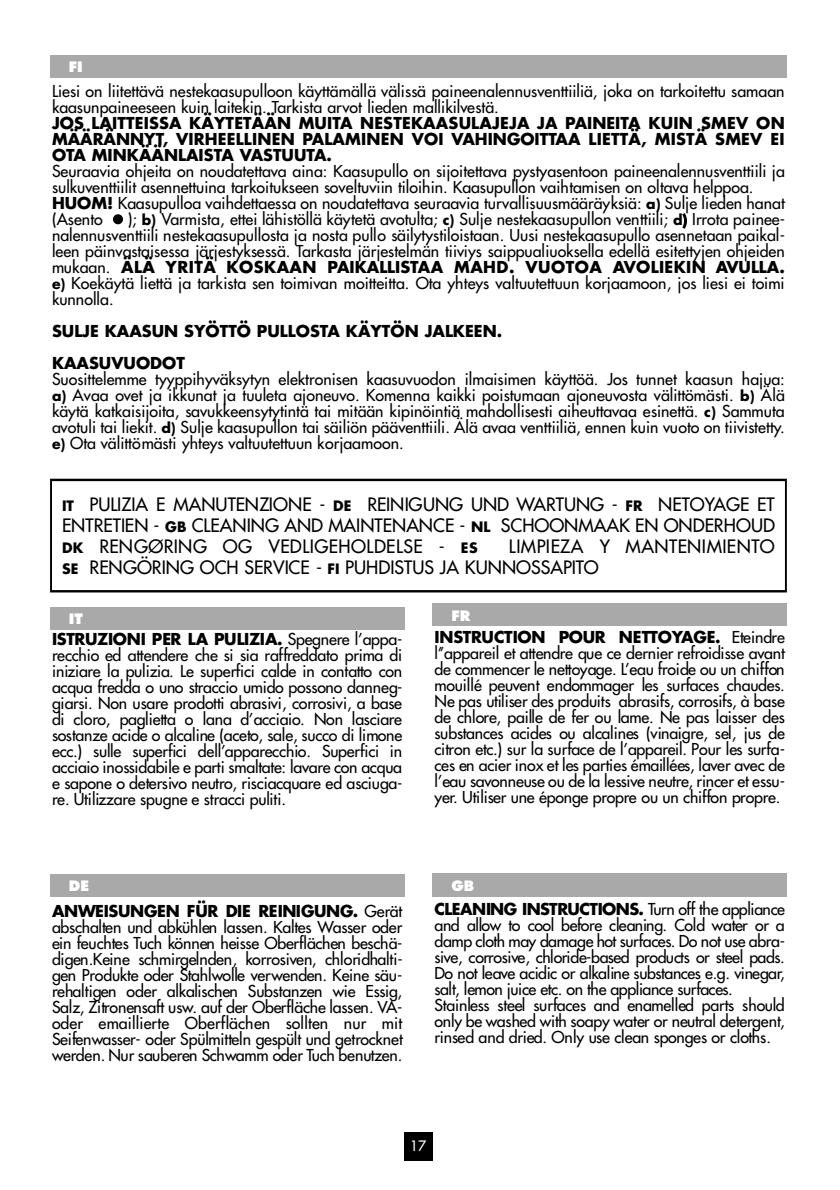
<style>
.page{position:relative;width:840px;height:1190px;background:#fff}
.page>*{position:absolute;margin:0;border:0;box-sizing:border-box;transform-origin:0 0}
.t1{font:18px/21.2px "Futura";color:#000;text-align:justify}
.t2{font:16px/16px "Futura";color:#000;text-align:justify}
.t3{font:16px/16px "Futura";letter-spacing:-.02em;color:#000}
.t4{font:700 16px/16px "Futura";color:#000;text-align:justify}
.t5{font:800 14px "Futura";color:#fff}
.t6{font:14px "Futura";color:#fff}
.s1{font-weight:700}
.s2{font-weight:700;font-size:14px}
</style>
<div class="page">
<svg style="left:113px;top:214px;width:10px;height:10px"></svg>
<div style="left:50px;top:607px;width:354px;height:22px;background:#a9a9a9"></div>
<div style="left:433px;top:604px;width:354px;height:22px;background:#a9a9a9"></div>
<div style="left:50px;top:874px;width:354px;height:22px;background:#a9a9a9"></div>
<div style="left:404px;top:1132px;width:29px;height:28px;background:#000"></div>
<div style="left:50px;top:55px;width:737px;height:22px;background:#a9a9a9"></div>
<svg style="left:50px;top:479px;width:737px;height:113px"></svg>
<div style="left:433px;top:873px;width:354px;height:24px;background:#a9a9a9"></div>
<p class="t5" style="left:69px;top:58px;width:16px">FI</p>
<p class="t2" style="left:52px;top:83px;width:734px">Liesi on liitettävä nestekaasupulloon käyttämällä välissä paineenalennusventtiiliä, joka on tarkoitettu samaan kaasunpaineeseen kuin laitekin. Tarkista arvot lieden mallikilvestä.</p>
<p class="t4" style="left:52px;top:114px;width:734px">JOS LAITTEISSA KÄYTETÄÄN MUITA NESTEKAASULAJEJA JA PAINEITA KUIN SMEV ON MÄÄRÄNNYT, VIRHEELLINEN PALAMINEN VOI VAHINGOITTAA LIETTÄ, MISTÄ SMEV EI OTA MINKÄÄNLAISTA VASTUUTA.</p>
<p class="t2" style="left:52px;top:163px;width:734px;text-align:left">Seuraavia ohjeita on noudatettava aina: Kaasupullo on sijoitettava pystyasentoon paineenalennusventtiili ja sulkuventtiilit asennettuina tarkoitukseen soveltuviin tiloihin. Kaasupullon vaihtamisen on oltava helppoa.<br><span class="s1">HUOM!</span> Kaasupulloa vaihdettaessa on noudatettava seuraavia turvallisuusmääräyksiä: <span class="s2">a)</span> Sulje lieden hanat (Asento</p>
<p class="t2" style="left:52px;top:211px;width:735px;text-indent:76px">); <span class="s2">b)</span> Varmista, ettei lähistöllä käytetä avotulta; <span class="s2">c)</span> Sulje nestekaasupullon venttiili; <span class="s2">d)</span> Irrota painee&shy;nalennusventtiili nestekaasupullosta ja nosta pullo säilytystiloistaan. Uusi nestekaasupullo asennetaan paikal&shy;leen päinvastaisessa järjestyksessä. Tarkasta järjestelmän tiiviys saippualiuoksella edellä esitettyjen ohjeiden mukaan. <span class="s1">ÄLÄ YRITÄ KOSKAAN PAIKALLISTAA MAHD. VUOTOA AVOLIEKIN AVULLA. </span><span class="s2">e)</span> Koekäytä liettä ja tarkista sen toimivan moitteitta. Ota yhteys valtuutettuun korjaamoon, jos liesi ei toimi kunnolla.</p>
<p class="t4" style="left:52px;top:315px;width:452px;line-height:31.6px">SULJE KAASUN SYÖTTÖ PULLOSTA KÄYTÖN JALKEEN.<br>KAASUVUODOT</p>
<p class="t2" style="left:52px;top:371px;width:734px">Suosittelemme tyyppihyväksytyn elektronisen kaasuvuodon ilmaisimen käyttöä. Jos tunnet kaasun hajua: <span class="s2">a)</span> Avaa ovet ja ikkunat ja tuuleta ajoneuvo. Komenna kaikki poistumaan ajoneuvosta välittömästi. <span class="s2">b)</span> Älä käytä katkaisijoita, savukkeensytytintä tai mitään kipinöintiä mahdollisesti aiheuttavaa esinettä. <span class="s2">c)</span> Sammuta avotuli tai liekit. <span class="s2">d)</span> Sulje kaasupullon tai säiliön pääventtiili. Älä avaa venttiiliä, ennen kuin vuoto on tiivistetty. <span class="s2">e)</span> Ota välittömästi yhteys valtuutettuun korjaamoon.</p>
<p class="t1" style="left:62px;top:494px;width:714px"><span class="s2">IT</span> PULIZIA E MANUTENZIONE - <span class="s2">DE</span> REINIGUNG UND WARTUNG - <span class="s2">FR</span> NETOYAGE ET ENTRETIEN - <span class="s2">GB</span> CLEANING AND MAINTENANCE - <span class="s2">NL</span> SCHOONMAAK EN ONDERHOUD <span class="s2">DK</span> RENGØRING OG VEDLIGEHOLDELSE - <span class="s2">ES</span></p>
<p class="t1" style="left:62px;top:536px;width:714px;line-height:20.6px;text-indent:447px">LIMPIEZA Y MANTENIMIENTO<br><span class="s2">SE</span> RENGÖRING OCH SERVICE - <span class="s2">FI</span> PUHDISTUS JA KUNNOSSAPITO</p>
<p class="t5" style="left:69px;top:610px;width:15px">IT</p>
<p class="t5" style="left:451px;top:607px;width:20px">FR</p>
<p class="t2" style="left:52px;top:631px;width:352px"><span class="s1">ISTRUZIONI PER LA PULIZIA.</span> Spegnere l’appa&shy;recchio ed attendere che si sia raffreddato prima di iniziare la pulizia. Le superfici calde in contatto con acqua fredda o uno straccio umido possono danneg&shy;giarsi. Non usare prodotti abrasivi, corrosivi, a base di cloro, paglietta o lana d’acciaio. Non lasciare sostanze acide o alcaline (aceto, sale, succo di limone ecc.) sulle superfici dell’apparecchio. Superfici in acciaio inossidabile e parti smaltate: lavare con acqua e sapone o detersivo neutro, risciacquare ed asciuga&shy;re. Utilizzare spugne e stracci puliti.</p>
<p class="t5" style="left:69px;top:877px;width:22px">DE</p>
<p class="t2" style="left:52px;top:903px;width:352px"><span class="s1">ANWEISUNGEN FÜR DIE REINIGUNG.</span> Gerät abschalten und abkühlen lassen. Kaltes Wasser oder ein feuchtes Tuch können heisse Oberflächen beschä&shy;digen.Keine schmirgelnden, korrosiven, chloridhalti&shy;gen Produkte oder Stahlwolle verwenden. Keine säu&shy;rehaltigen oder alkalischen Substanzen wie Essig, Salz, Zitronensaft usw. auf der Oberfläche lassen. VA&shy;oder emaillierte Oberflächen sollten nur mit Seifenwasser- oder Spülmitteln gespült und getrocknet werden. Nur sauberen Schwamm oder Tuch benutzen.</p>
<p class="t2" style="left:435px;top:629px;width:352px"><span class="s1">INSTRUCTION POUR NETTOYAGE.</span> Eteindre l’’appareil et attendre que ce dernier refroidisse avant de commencer le nettoyage. L’eau froide ou un chiffon mouillé peuvent endommager les surfaces chaudes.<br>Ne pas utiliser des produits abrasifs, corrosifs, à base de chlore, paille de fer ou lame. Ne pas laisser des substances acides ou alcalines (vinaigre, sel, jus de citron etc.) sur la surface de l’appareil. Pour les surfa&shy;ces en acier inox et les parties émaillées, laver avec de l’eau savonneuse ou de la lessive neutre, rincer et essu&shy;yer. Utiliser une éponge propre ou un chiffon propre.</p>
<p class="t5" style="left:451px;top:877px;width:24px">GB</p>
<p class="t3" style="left:435px;top:901px;width:352px"><span class="s1">CLEANING INSTRUCTIONS.</span> Turn off the appliance and allow to cool before cleaning. Cold water or a damp cloth may damage hot surfaces. Do not use abra&shy;sive, corrosive, chloride-based products or steel pads.<br>Do not leave acidic or alkaline substances e.g. vinegar, salt, lemon juice etc. on the appliance surfaces.<br>Stainless steel surfaces and enamelled parts should only be washed with soapy water or neutral detergent, rinsed and dried. Only use clean sponges or cloths.</p>
<p class="t6" style="left:410px;top:1137px;width:18px">17</p>
</div>
